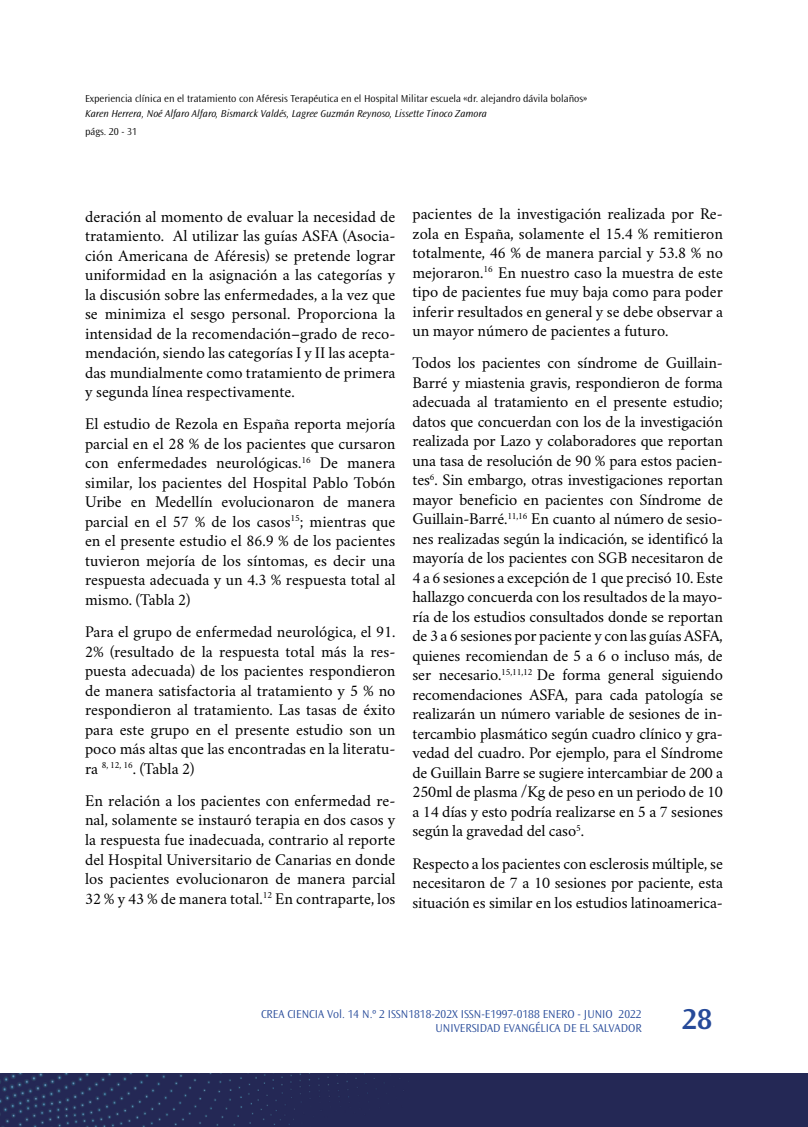
<style>
.page{position:relative;width:808px;height:1127px;background:#fff}
.page>*{position:absolute;margin:0;border:0;box-sizing:border-box;transform-origin:0 0}
.t1{font:600 30px "Ocean Sans Std";color:#264a99}
.t2{font:16.5px/19.5px "Crimson";color:#000;text-align:justify}
.t3{font:300 12px/13.5px "Ocean Sans Std";color:#264a99;text-align:right}
.t4{font:300 10.5px "Ocean Sans Std";color:#000}
.t5{font:italic 300 10.5px "Ocean Sans Std";color:#000}
</style>
<div class="page">
<div style="left:0;top:1074px;width:808px;height:53px;background:#242855"></div>
<p class="t4" style="left:85px;top:93px;width:504px">Experiencia clínica en el tratamiento con Aféresis Terapéutica en el Hospital Militar escuela «dr. alejandro dávila bolaños»</p>
<p class="t5" style="left:85px;top:108px;width:404px">Karen Herrera, Noé Alfaro Alfaro, Bismarck Valdés, Lagree Guzmán Reynoso, Lissette Tinoco Zamora</p>
<p class="t4" style="left:85px;top:126px;width:54px">págs. 20 - 31</p>
<p class="t2" style="left:85px;top:204px;width:312px">deración al momento de evaluar la necesidad de tratamiento. Al utilizar las guías ASFA (Asocia&shy;ción Americana de Aféresis) se pretende lograr uniformidad en la asignación a las categorías y la discusión sobre las enfermedades, a la vez que se minimiza el sesgo personal. Proporciona la intensidad de la recomendación–grado de reco&shy;mendación, siendo las categorías I y II las acepta&shy;das mundialmente como tratamiento de primera y segunda línea respectivamente.</p>
<p class="t2" style="left:85px;top:412px;width:312px">El estudio de Rezola en España reporta mejoría parcial en el 28 % de los pacientes que cursaron con enfermedades neurológicas.<sup>16</sup> De manera similar, los pacientes del Hospital Pablo Tobón Uribe en Medellín evolucionaron de manera parcial en el 57 % de los casos<sup>15</sup>; mientras que en el presente estudio el 86.9 % de los pacientes tuvieron mejoría de los síntomas, es decir una respuesta adecuada y un 4.3 % respuesta total al mismo. (Tabla 2)</p>
<p class="t2" style="left:85px;top:620px;width:312px">Para el grupo de enfermedad neurológica, el 91.<br>2% (resultado de la respuesta total más la res&shy;puesta adecuada) de los pacientes respondieron de manera satisfactoria al tratamiento y 5 % no respondieron al tratamiento. Las tasas de éxito para este grupo en el presente estudio son un poco más altas que las encontradas en la literatu&shy;ra <sup>8,</sup> <sup>12,</sup> <sup>16</sup>. (Tabla 2)</p>
<p class="t2" style="left:85px;top:789px;width:312px">En relación a los pacientes con enfermedad re&shy;nal, solamente se instauró terapia en dos casos y la respuesta fue inadecuada, contrario al reporte del Hospital Universitario de Canarias en donde los pacientes evolucionaron de manera parcial 32 % y 43 % de manera total.<sup>12</sup> En contraparte, los</p>
<p class="t2" style="left:412px;top:202px;width:312px">pacientes de la investigación realizada por Re&shy;zola en España, solamente el 15.4 % remitieron totalmente, 46 % de manera parcial y 53.8 % no mejoraron.<sup>16</sup> En nuestro caso la muestra de este tipo de pacientes fue muy baja como para poder inferir resultados en general y se debe observar a un mayor número de pacientes a futuro.</p>
<p class="t2" style="left:412px;top:351px;width:312px">Todos los pacientes con síndrome de Guillain-Barré y miastenia gravis, respondieron de forma adecuada al tratamiento en el presente estudio; datos que concuerdan con los de la investigación realizada por Lazo y colaboradores que reportan una tasa de resolución de 90 % para estos pacien&shy;tes<sup>6</sup>. Sin embargo, otras investigaciones reportan mayor beneficio en pacientes con Síndrome de Guillain-Barré.<sup>11,16</sup> En cuanto al número de sesio&shy;nes realizadas según la indicación, se identificó la mayoría de los pacientes con SGB necesitaron de 4 a 6 sesiones a excepción de 1 que precisó 10. Este hallazgo concuerda con los resultados de la mayo&shy;ría de los estudios consultados donde se reportan de 3 a 6 sesiones por paciente y con las guías ASFA, quienes recomiendan de 5 a 6 o incluso más, de ser necesario.<sup>15,11,12</sup> De forma general siguiendo recomendaciones ASFA, para cada patología se realizarán un número variable de sesiones de in&shy;tercambio plasmático según cuadro clínico y gra&shy;vedad del cuadro. Por ejemplo, para el Síndrome de Guillain Barre se sugiere intercambiar de 200 a 250ml de plasma /Kg de peso en un periodo de 10 a 14 días y esto podría realizarse en 5 a 7 sesiones según la gravedad del caso<sup>5</sup>.</p>
<p class="t2" style="left:412px;top:851px;width:312px">Respecto a los pacientes con esclerosis múltiple, se necesitaron de 7 a 10 sesiones por paciente, esta situación es similar en los estudios latinoamerica-</p>
<p class="t3" style="left:261px;top:1007px;width:382px">CREA CIENCIA Vol. 14 N.º 2 ISSN1818-202X ISSN-E1997-0188 ENERO - JUNIO 2022<br>UNIVERSIDAD EVANGÉLICA DE EL SALVADOR</p>
<h1 class="t1" style="left:682px;top:1002px;width:32px">28</h1>
</div>
